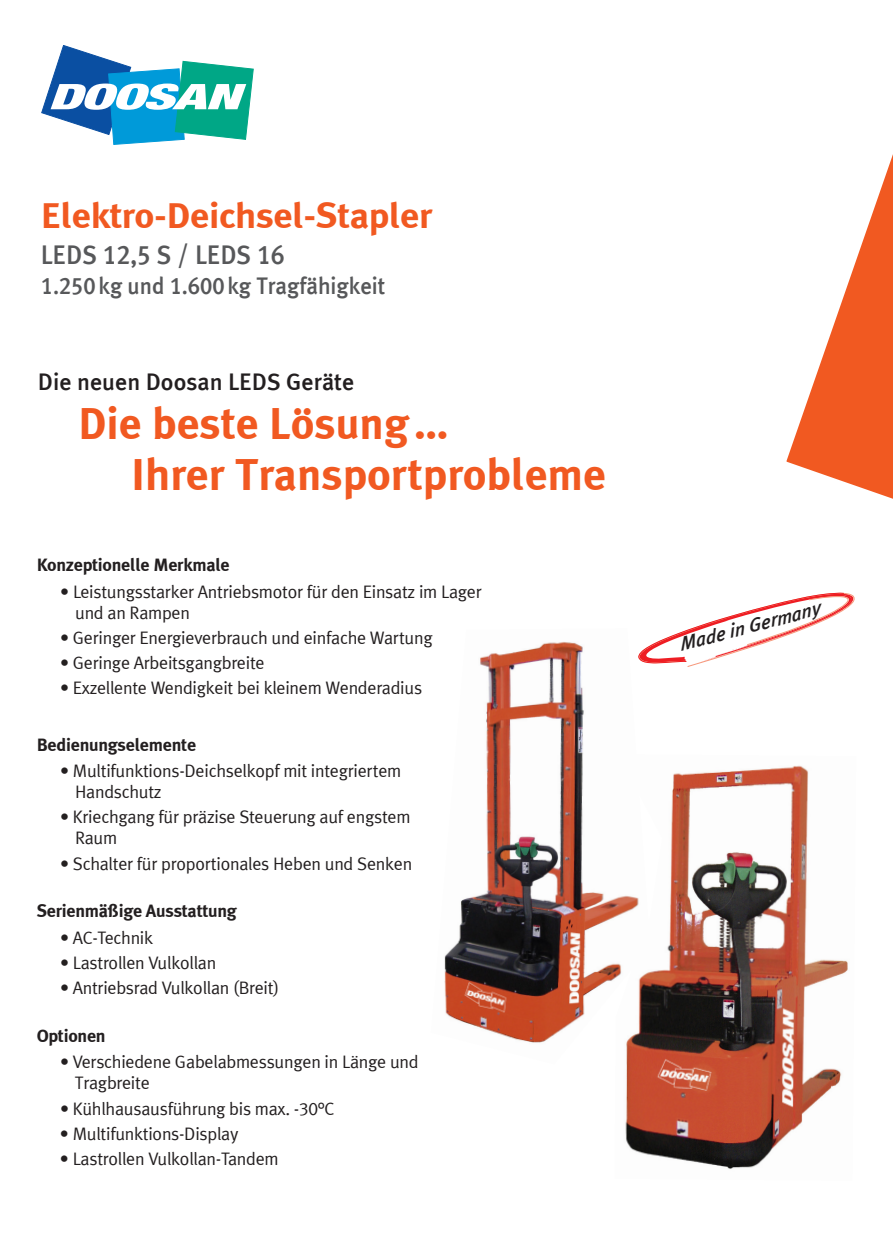
<style>
.page{position:relative;width:893px;height:1234px;background:#fff}
.page>*{position:absolute;margin:0;border:0;box-sizing:border-box;transform-origin:0 0}
.t1{font:700 45px/51px "Meta Plus";color:#f15921}
.t2{font:700 36px "Meta Plus";letter-spacing:-.01em;color:#f15921;scale:1.05 1}
.t3{font:500 27px "Meta Plus";color:#57585a;scale:.95 1}
.t4{font:500 24px "Meta Plus";color:#57585a;scale:.95 1}
.t5{font:500 24px "Meta Plus";color:#231f20}
.t6{font:italic 500 19.5px "Meta Plus";color:#231f20}
.t7{font:18px/21px "Meta Plus Normal";letter-spacing:-.015em;color:#231f20}
.t8{font:700 18px "Meta Plus";letter-spacing:-.015em;color:#231f20}
.s1{font-family:"Meta Plus Medium Caps";font-weight:400}
.s2{font-family:"Meta Plus Normal Caps"}
</style>
<div class="page">
<img style="left:625px;top:765px;width:223px;height:404px">
<svg style="left:650px;top:592px;width:205px;height:74px"></svg>
<svg style="left:786px;top:154px;width:107px;height:345px"></svg>
<svg style="left:42px;top:45px;width:212px;height:100px"></svg>
<img style="left:444px;top:642px;width:206px;height:421px">
<h2 class="t2" style="left:41px;top:194px;width:374px">Elektro-Deichsel-Stapler</h2>
<h3 class="t3" style="left:41px;top:238px;width:258px">LEDS <span class="s1">12,5</span> S / LEDS <span class="s1">16</span></h3>
<h3 class="t4" style="left:41px;top:272px;width:364px"><span class="s1">1.250</span> kg und <span class="s1">1.600</span> kg Tragfähigkeit</h3>
<h3 class="t5" style="left:38px;top:368px;width:318px">Die neuen Doosan LEDS Geräte</h3>
<h1 class="t1" style="left:131px;top:397px;width:477px;text-indent:-53px">Die beste Lösung…<br>Ihrer Transportprobleme</h1>
<p class="t8" style="left:37px;top:554px;width:194px">Konzeptionelle Merkmale</p>
<p class="t7" style="left:75px;top:580px;width:408px;text-indent:-15px">• Leistungsstarker Antriebsmotor für den Einsatz im Lager und an Rampen</p>
<p class="t7" style="left:60px;top:626px;width:374px">• Geringer Energieverbrauch und einfache Wartung</p>
<p class="t7" style="left:60px;top:652px;width:206px">• Geringe Arbeitsgangbreite</p>
<p class="t7" style="left:60px;top:677px;width:363px">• Exzellente Wendigkeit bei kleinem Wenderadius</p>
<p class="t8" style="left:37px;top:733px;width:161px">Bedienungselemente</p>
<p class="t7" style="left:75px;top:759px;width:328px;text-indent:-15px">• Multifunktions-Deichselkopf mit integriertem<br>Handschutz</p>
<p class="t7" style="left:75px;top:806px;width:337px;text-indent:-15px">• Kriechgang für präzise Steuerung auf engstem<br>Raum</p>
<p class="t7" style="left:60px;top:852px;width:354px">• Schalter für proportionales Heben und Senken</p>
<p class="t8" style="left:37px;top:900px;width:202px">Serienmäßige Ausstattung</p>
<p class="t7" style="left:60px;top:926px;width:94px">• AC-Technik</p>
<p class="t7" style="left:60px;top:951px;width:158px">• Lastrollen Vulkollan</p>
<p class="t7" style="left:60px;top:976px;width:221px">• Antriebsrad Vulkollan (Breit)</p>
<p class="t8" style="left:37px;top:1024px;width:71px">Optionen</p>
<p class="t7" style="left:75px;top:1050px;width:345px;text-indent:-15px">• Verschiedene Gabelabmessungen in Länge und<br>Tragbreite</p>
<p class="t7" style="left:60px;top:1097px;width:276px">• Kühlhausausführung bis max. -<span class="s2">30</span>°C</p>
<p class="t7" style="left:60px;top:1122px;width:180px">• Multifunktions-Display</p>
<p class="t7" style="left:60px;top:1147px;width:220px">• Lastrollen Vulkollan-Tandem</p>
<p class="t6" style="left:677px;top:634px;width:147px;rotate:-15deg">Made in Germany</p>
</div>
